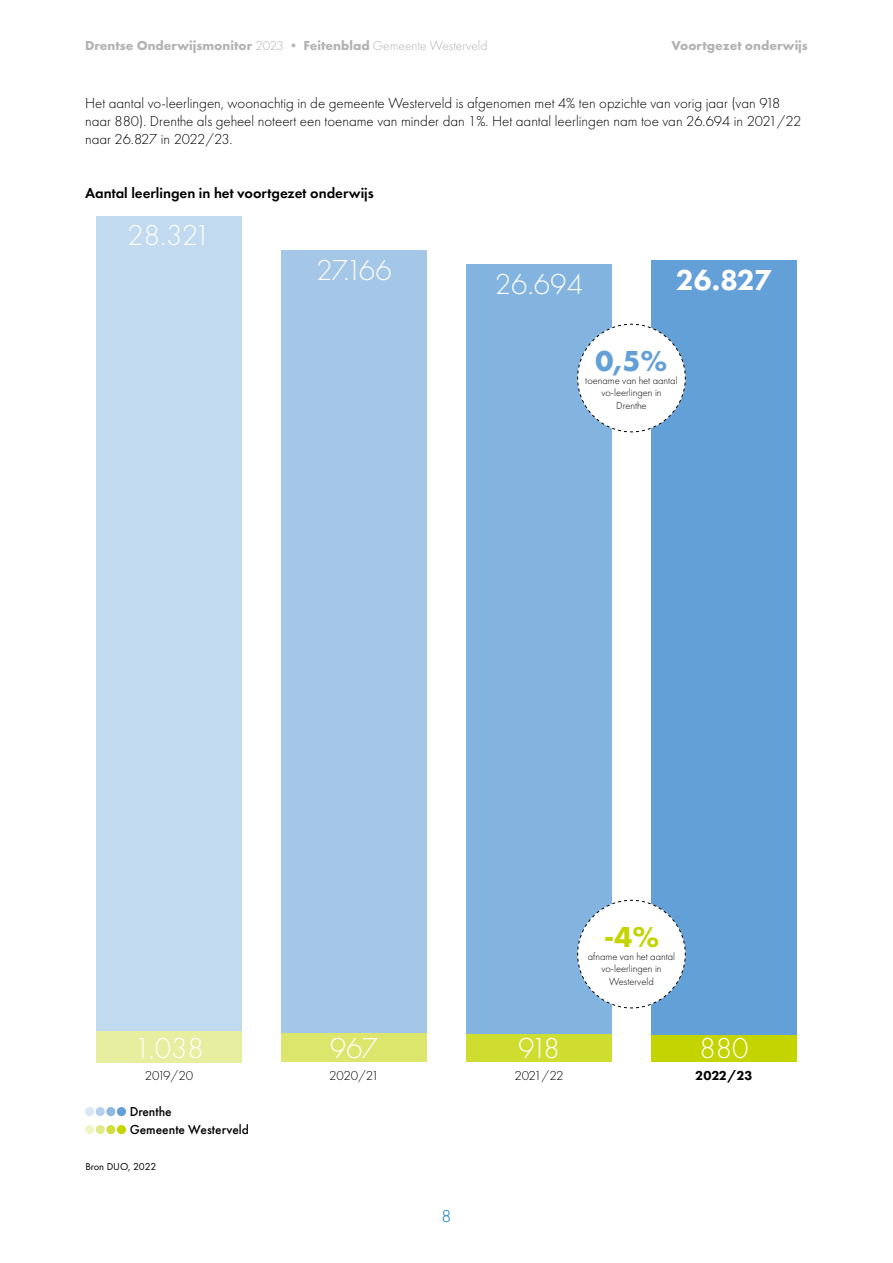
<style>
.page{position:relative;width:893px;height:1263px;background:#fff}
.page>*{position:absolute;margin:0;border:0;box-sizing:border-box;transform-origin:0 0}
.t1{font:300 30px "Futura PT";color:#fff}
.t2{font:800 30px "Futura PT";color:#fff}
.t3{font:700 30px "Futura PT";color:#63a0d7}
.t4{font:700 30px "Futura PT";color:#c3d400}
.t5{font:300 18px "Futura PT";color:#0079c2}
.t6{font:300 15px/18px "Futura PT";color:#000}
.t7{font:600 15px "Futura PT";color:#000}
.t8{font:700 13.5px "Futura PT";color:#b3b3b3}
.t9{font:500 13.5px "Futura PT";color:#000}
.t10{font:300 13.5px "Futura PT";letter-spacing:-.04em;color:#000}
.t11{font:800 13.5px "Futura PT";letter-spacing:-.005em;color:#000}
.t12{font:300 10.5px/12.6px "Futura PT";color:#000;text-align:center}
.t13{font:10.5px "Futura PT";color:#000}
.s1{font-weight:300}
</style>
<div class="page">
<div style="left:96px;top:216px;width:146px;height:846px;background:#c2daef"></div>
<div style="left:281px;top:250px;width:146px;height:812px;background:#a4c6e7"></div>
<div style="left:466px;top:265px;width:146px;height:797px;background:#83b4df"></div>
<div style="left:651px;top:261px;width:146px;height:801px;background:#63a0d7"></div>
<div style="left:96px;top:1031px;width:146px;height:31px;background:#e8ee9f"></div>
<div style="left:281px;top:1033px;width:146px;height:29px;background:#dce66d"></div>
<div style="left:466px;top:1035px;width:146px;height:27px;background:#cfdd30"></div>
<div style="left:651px;top:1036px;width:146px;height:26px;background:#c3d400"></div>
<svg style="left:577px;top:324px;width:109px;height:108px"></svg>
<svg style="left:577px;top:900px;width:109px;height:108px"></svg>
<div style="left:96px;top:1125px;width:9px;height:9px;background:#e1ea86;border-radius:50%"></div>
<div style="left:106px;top:1125px;width:9px;height:9px;background:#d2df42;border-radius:50%"></div>
<div style="left:85px;top:1125px;width:9px;height:9px;background:#f0f4c4;border-radius:50%"></div>
<div style="left:117px;top:1125px;width:9px;height:9px;background:#c3d400;border-radius:50%"></div>
<div style="left:96px;top:1107px;width:9px;height:9px;background:#b4d0ec;border-radius:50%"></div>
<div style="left:106px;top:1107px;width:9px;height:9px;background:#8cb8e1;border-radius:50%"></div>
<div style="left:85px;top:1107px;width:9px;height:9px;background:#dae8f5;border-radius:50%"></div>
<div style="left:117px;top:1107px;width:9px;height:9px;background:#63a0d7;border-radius:50%"></div>
<p class="t8" style="left:85px;top:37px;width:404px">Drentse Onderwijsmonitor <span class="s1">2023 •</span> Feitenblad <span class="s1">Gemeente Westerveld</span></p>
<p class="t8" style="left:672px;top:37px;width:138px">Voortgezet onderwijs</p>
<p class="t6" style="left:85px;top:94px;width:718px">Het aantal vo-leerlingen, woonachtig in de gemeente Westerveld is afgenomen met 4% ten opzichte van vorig jaar (van 918 naar 880). Drenthe als geheel noteert een toename van minder dan 1%. Het aantal leerlingen nam toe van 26.694 in 2021/22 naar 26.827 in 2022/23.</p>
<p class="t7" style="left:85px;top:184px;width:290px">Aantal leerlingen in het voortgezet onderwijs</p>
<h1 class="t1" style="left:127px;top:218px;width:85px">28.321</h1>
<h1 class="t1" style="left:316px;top:253px;width:77px">27.166</h1>
<h1 class="t2" style="left:676px;top:261px;width:98px">26.827</h1>
<h1 class="t1" style="left:495px;top:267px;width:90px">26.694</h1>
<h1 class="t3" style="left:595px;top:342px;width:73px">0,5%</h1>
<p class="t12" style="left:601px;top:386px;width:62px">vo-leerlingen in<br>Drenthe</p>
<p class="t12" style="left:585px;top:374px;width:94px">toename van het aantal</p>
<h1 class="t4" style="left:604px;top:918px;width:57px">-4%</h1>
<p class="t12" style="left:601px;top:962px;width:62px">vo-leerlingen in<br>Westerveld</p>
<p class="t12" style="left:588px;top:950px;width:89px">afname van het aantal</p>
<h1 class="t1" style="left:134px;top:1031px;width:71px">1.038</h1>
<h1 class="t1" style="left:330px;top:1031px;width:50px">967</h1>
<h1 class="t1" style="left:518px;top:1031px;width:43px">918</h1>
<h1 class="t1" style="left:699px;top:1031px;width:51px">880</h1>
<p class="t10" style="left:145px;top:1068px;width:50px">2019/20</p>
<p class="t10" style="left:329px;top:1068px;width:51px">2020/21</p>
<p class="t10" style="left:514px;top:1068px;width:51px">2021/22</p>
<p class="t11" style="left:695px;top:1067px;width:59px">2022/23</p>
<p class="t9" style="left:130px;top:1103px;width:43px">Drenthe</p>
<p class="t9" style="left:130px;top:1121px;width:121px">Gemeente Westerveld</p>
<p class="t13" style="left:85px;top:1160px;width:72px">Bron DUO, 2022</p>
<p class="t5" style="left:442px;top:1206px;width:11px">8</p>
</div>
